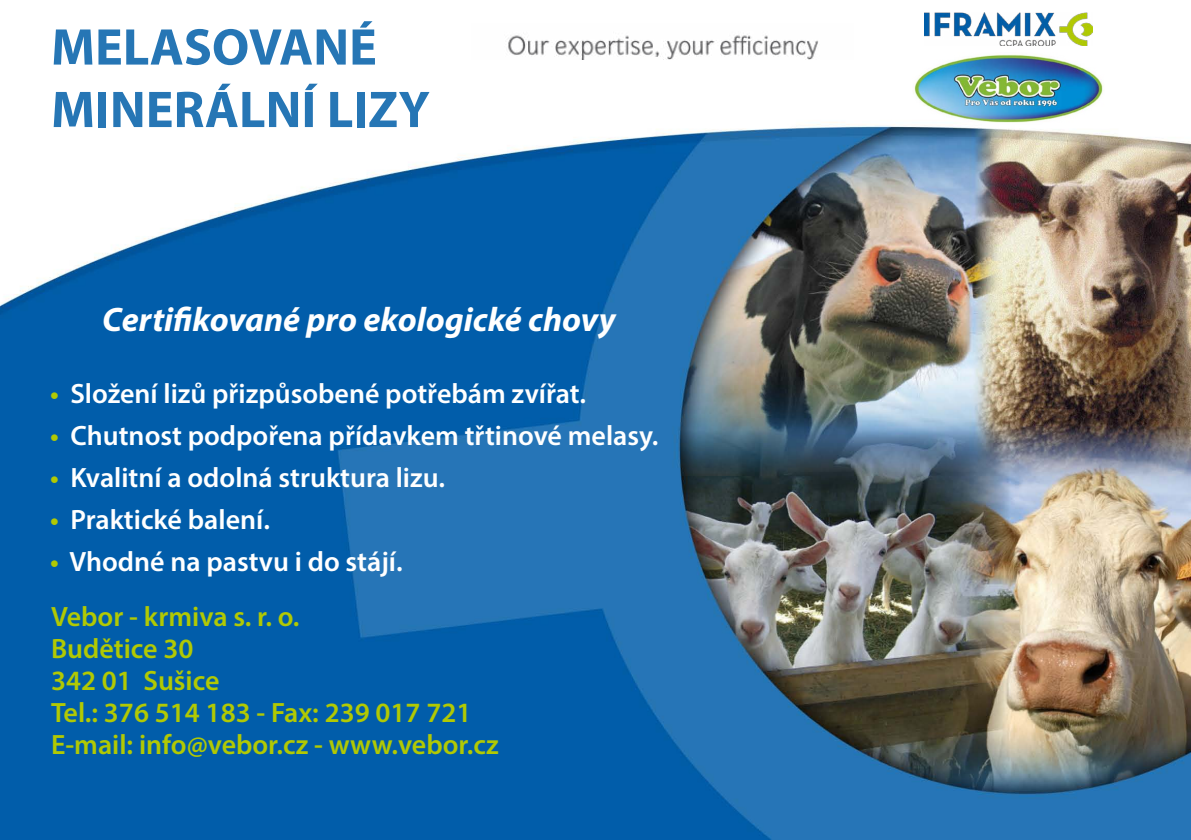
<style>
.page{position:relative;width:1191px;height:840px;background:#fff}
.page>*{position:absolute;margin:0;border:0;box-sizing:border-box;transform-origin:0 0}
.t1{font:700 52px/62.4px "Myriad Pro";color:#2676b5}
.t2{font:italic 700 34px "Myriad Pro";color:#fff}
.t3{font:600 28px "Myriad Pro";color:#fff}
.t4{font:600 28px/32px "Myriad Pro";color:#b1c903}
.s1{color:#b1c903}
</style>
<div class="page">
<img style="left:0;top:25px;width:1191px;height:814px">
<img style="left:924px;top:12px;width:168px;height:34px">
<img style="left:471px;top:25px;width:382px;height:34px">
<img style="left:912px;top:52px;width:192px;height:72px">
<h1 class="t1" style="left:51px;top:14px;width:380px">MELASOVANÉ<br>MINERÁLNÍ LIZY</h1>
<p class="t2" style="left:102px;top:297px;width:515px">Certifikované pro ekologické chovy</p>
<p class="t3" style="left:50px;top:375px;width:537px"><span class="s1">•</span> Složení lizů přizpůsobené potřebám zvířat.</p>
<p class="t3" style="left:50px;top:417px;width:610px"><span class="s1">•</span> Chutnost podpořena přídavkem třtinové melasy.</p>
<p class="t3" style="left:50px;top:459px;width:396px"><span class="s1">•</span> Kvalitní a odolná struktura lizu.</p>
<p class="t3" style="left:50px;top:501px;width:221px"><span class="s1">•</span> Praktické balení.</p>
<p class="t3" style="left:50px;top:543px;width:354px"><span class="s1">•</span> Vhodné na pastvu i do stájí.</p>
<p class="t4" style="left:51px;top:599px;width:449px">Vebor - krmiva s. r. o.<br>Budětice 30<br>342 01 Sušice<br>Tel.: 376 514 183 - Fax: 239 017 721<br>E-mail: info@vebor.cz - www.vebor.cz</p>
</div>
